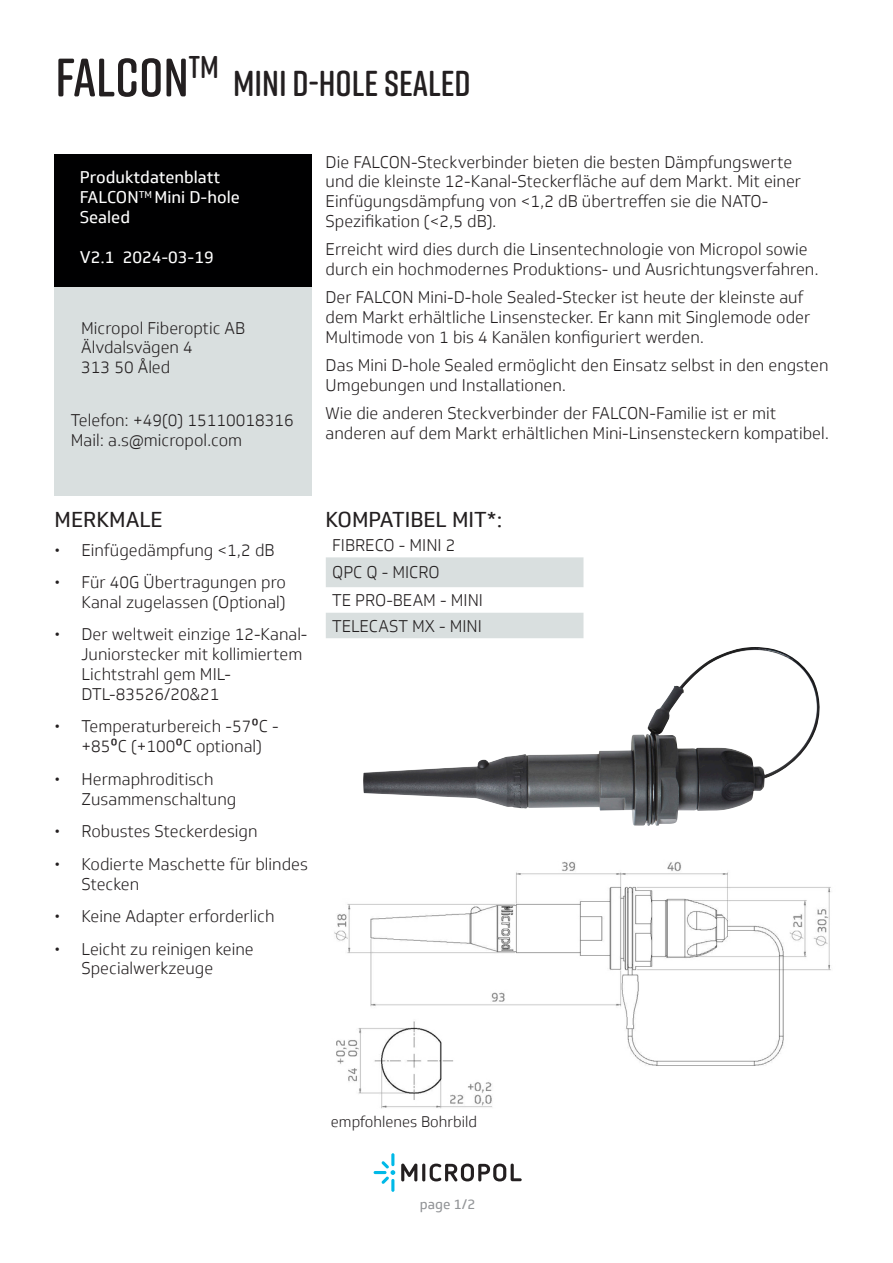
<style>
.page{position:relative;width:893px;height:1263px;background:#fff}
.page>*{position:absolute;margin:0;border:0;box-sizing:border-box;transform-origin:0 0}
.t1{font:600 54px "Rift Soft";color:#231f20}
.t2{font:600 36px "Rift Soft";color:#231f20}
.t3{font:21px "Soleto";color:#231f20}
.t4{font:300 16.5px/19.8px "Soleto";color:#231f20}
.t5{font:16.5px/19.8px "Soleto";color:#fff}
.Produkt_rubrik{font:300 15px "Soleto";color:#231f20}
.t6{font:13.5px "Soleto";color:#939598}
.s1{font-weight:400}
</style>
<div class="page">
<svg style="left:374px;top:1153px;width:21px;height:39px"></svg>
<svg style="left:401px;top:1163px;width:16px;height:18px"></svg>
<hr style="left:422px;top:1163px;width:3px;height:18px;background:#231f20;border-radius:2px">
<svg style="left:430px;top:1163px;width:92px;height:18px"></svg>
<div style="left:55px;top:268px;width:257px;height:228px;background:#d9dfdf"></div>
<div style="left:55px;top:154px;width:257px;height:133px;background:#000001"></div>
<svg style="left:326px;top:557px;width:257px;height:81px"></svg>
<img style="left:363px;top:647px;width:457px;height:179px">
<img style="left:334px;top:861px;width:497px;height:248px">
<h1 class="t1" style="left:55px;top:39px;width:165px">FALCON<sup>TM</sup></h1>
<h2 class="t2" style="left:233px;top:58px;width:239px">MINI D-HOLE SEALED</h2>
<p class="t5" style="left:80px;top:168px;width:162px">Produktdatenblatt<br>FALCON<sup>TM</sup> Mini D-hole<br>Sealed</p>
<p class="t5" style="left:80px;top:247px;width:135px">V2.1 2024-03-19</p>
<p class="t4" style="left:81px;top:318px;width:165px">Micropol Fiberoptic AB<br>Älvdalsvägen 4<br>313 50 Åled</p>
<p class="t4" style="left:71px;top:411px;width:224px">Telefon: +49(0) 15110018316<br>Mail: a.s@micropol.com</p>
<p class="t4" style="left:326px;top:152px;width:477px">Die FALCON-Steckverbinder bieten die besten Dämpfungswerte und die kleinste 12-Kanal-Steckerfläche auf dem Markt. Mit einer Einfügungsdämpfung von &lt;1,2 dB übertreffen sie die NATO-Spezifikation (&lt;2,5 dB).</p>
<p class="t4" style="left:326px;top:240px;width:495px">Erreicht wird dies durch die Linsentechnologie von Micropol sowie durch ein hochmodernes Produktions- und Ausrichtungsverfahren.</p>
<p class="t4" style="left:326px;top:288px;width:486px">Der FALCON Mini-D-hole Sealed-Stecker ist heute der kleinste auf dem Markt erhältliche Linsenstecker. Er kann mit Singlemode oder<br>Multimode von 1 bis 4 Kanälen konfiguriert werden.</p>
<p class="t4" style="left:326px;top:356px;width:504px">Das Mini D-hole Sealed ermöglicht den Einsatz selbst in den engsten<br>Umgebungen und Installationen.</p>
<p class="t4" style="left:326px;top:404px;width:505px">Wie die anderen Steckverbinder der FALCON-Familie ist er mit anderen auf dem Markt erhältlichen Mini-Linsensteckern kompatibel.</p>
<p class="t3" style="left:55px;top:507px;width:110px">MERKMALE</p>
<p class="t4" style="left:55px;top:540px;width:222px">• Einfügedämpfung &lt;1,2 dB</p>
<p class="t4" style="left:55px;top:572px;width:233px;text-align:right">• Für 40G Übertragungen pro<br>Kanal zugelassen (Optional)</p>
<p class="t4" style="left:82px;top:625px;width:227px;text-indent:-27px">• Der weltweit einzige 12-Kanal-<br>Juniorstecker mit kollimiertem<br>Lichtstrahl gem MIL-<br>DTL-83526/20&amp;21</p>
<p class="t4" style="left:82px;top:717px;width:199px;text-indent:-27px">• Temperaturbereich -57<span class="s1">0</span>C - +85<span class="s1">0</span>C (+100<span class="s1">0</span>C optional)</p>
<p class="t4" style="left:82px;top:769px;width:156px;text-indent:-27px">• Hermaphroditisch<br>Zusammenschaltung</p>
<p class="t4" style="left:55px;top:821px;width:204px">• Robustes Steckerdesign</p>
<p class="t4" style="left:82px;top:854px;width:228px;text-indent:-27px">• Kodierte Maschette für blindes<br>Stecken</p>
<p class="t4" style="left:55px;top:906px;width:221px">• Keine Adapter erforderlich</p>
<p class="t4" style="left:82px;top:939px;width:174px;text-indent:-27px">• Leicht zu reinigen keine<br>Specialwerkzeuge</p>
<p class="t3" style="left:326px;top:507px;width:178px">KOMPATIBEL MIT*:</p>
<p class="t4" style="left:332px;top:531px;width:152px;line-height:27.6px">FIBRECO - MINI 2<br>QPC Q - MICRO<br>TE PRO-BEAM - MINI</p>
<p class="t4" style="left:332px;top:616px;width:151px">TELECAST MX - MINI</p>
<p class="Produkt_rubrik" style="left:331px;top:1113px;width:148px">empfohlenes Bohrbild</p>
<p class="Produkt_rubrik" style="left:344px;top:1115px;width:148px">empfohlenes Bohrbild</p>
<p class="t6" style="left:420px;top:1196px;width:57px">page 1/2</p>
</div>
